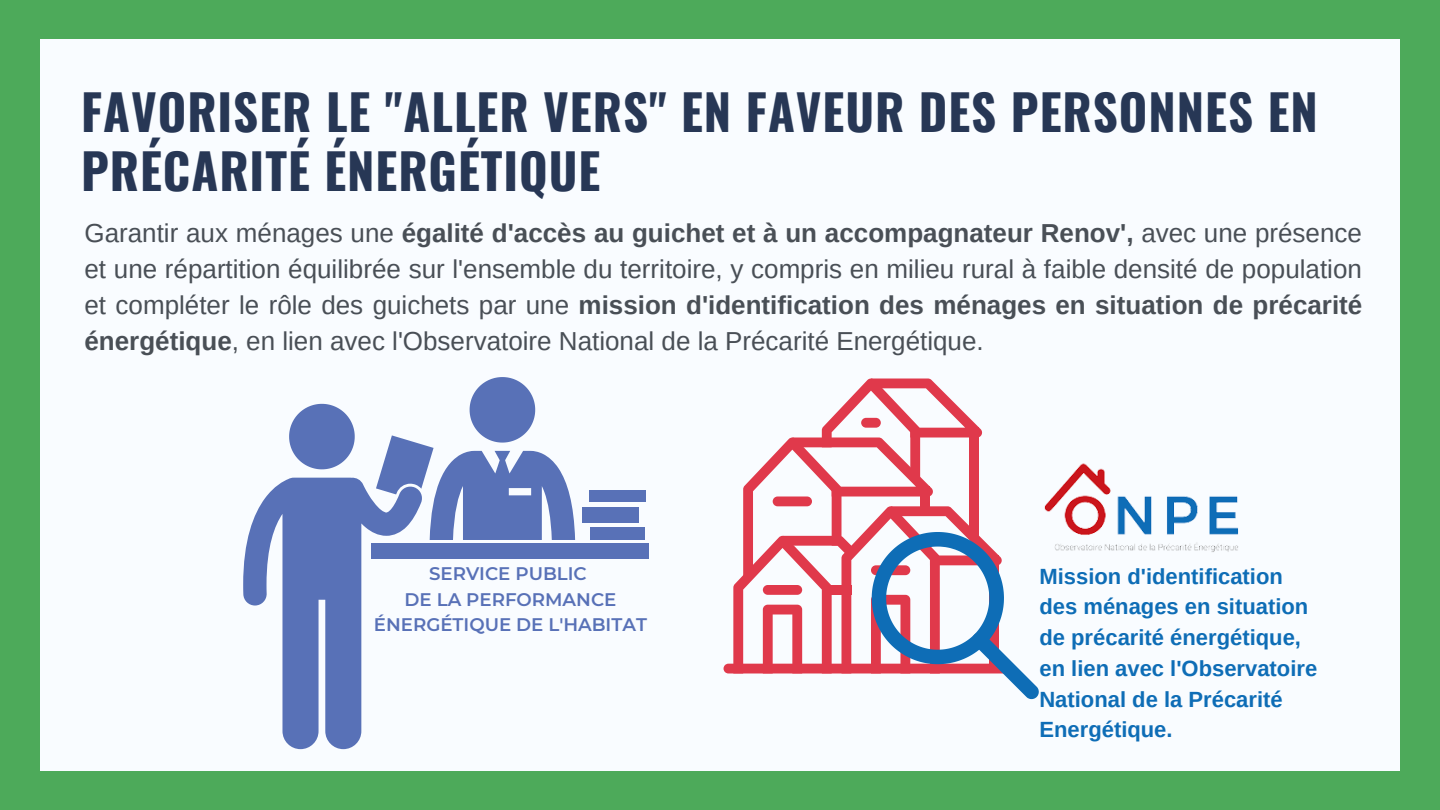
<style>
.page{position:relative;width:1440px;height:810px;background:#4daa5a}
.page>*{position:absolute;margin:0;border:0;box-sizing:border-box;transform-origin:0 0}
.t1{font:700 48.9px/58.5px "Oswald";letter-spacing:.02em;color:#273755}
.t2{font:26px/36px "Arimo";color:#494f56;text-align:justify}
.t3{font:700 22px/30.8px "Arimo";color:#0e6db6}
.t4{font:600 18.2px/25.5px "Montserrat";color:#5871b7;text-align:center}
.s1{font-weight:700}
</style>
<div class="page">
<div style="left:40px;top:39px;width:1360px;height:732px;background:#f9fcff"></div>
<div style="left:590px;top:527px;width:55px;height:13px;background:#5871b7"></div>
<div style="left:583px;top:507px;width:56px;height:15px;background:#5871b7"></div>
<div style="left:589px;top:490px;width:57px;height:12px;background:#5871b7"></div>
<svg style="left:379px;top:377px;width:196px;height:163px"></svg>
<svg style="left:243px;top:477px;width:181px;height:272px;fill:#5871b7"></svg>
<svg style="left:289px;top:404px;width:66px;height:65px"></svg>
<div style="left:371px;top:543px;width:278px;height:15px;background:#5871b7"></div>
<div style="left:724px;top:664px;width:285px;height:9px;background:#e0394b;border-radius:5px"></div>
<svg style="left:733px;top:378px;width:306px;height:321px"></svg>
<img style="left:1044px;top:463px;width:195px;height:89px">
<h1 class="t1" style="left:81px;top:81px;width:1238px">FAVORISER LE "ALLER VERS" EN FAVEUR DES PERSONNES EN<br>PRÉCARITÉ ÉNERGÉTIQUE</h1>
<p class="t2" style="left:85px;top:215px;width:1279px">Garantir aux ménages une <span class="s1">égalité d'accès au guichet et à un accompagnateur Renov',</span> avec une présence et une répartition équilibrée sur l'ensemble du territoire, y compris en milieu rural à faible densité de population et compléter le rôle des guichets par une <span class="s1">mission d'identification des ménages en situation de précarité énergétique</span>, en lien avec l'Observatoire National de la Précarité Energétique.</p>
<p class="t4" style="left:374px;top:561px;width:275px">SERVICE PUBLIC<br>DE LA PERFORMANCE<br>ÉNERGÉTIQUE DE L'HABITAT</p>
<p class="t3" style="left:1039px;top:561px;width:279px">Mission d'identification des ménages en situation de précarité énergétique, en lien avec l'Observatoire<br>National de la Précarité<br>Energétique.</p>
</div>
